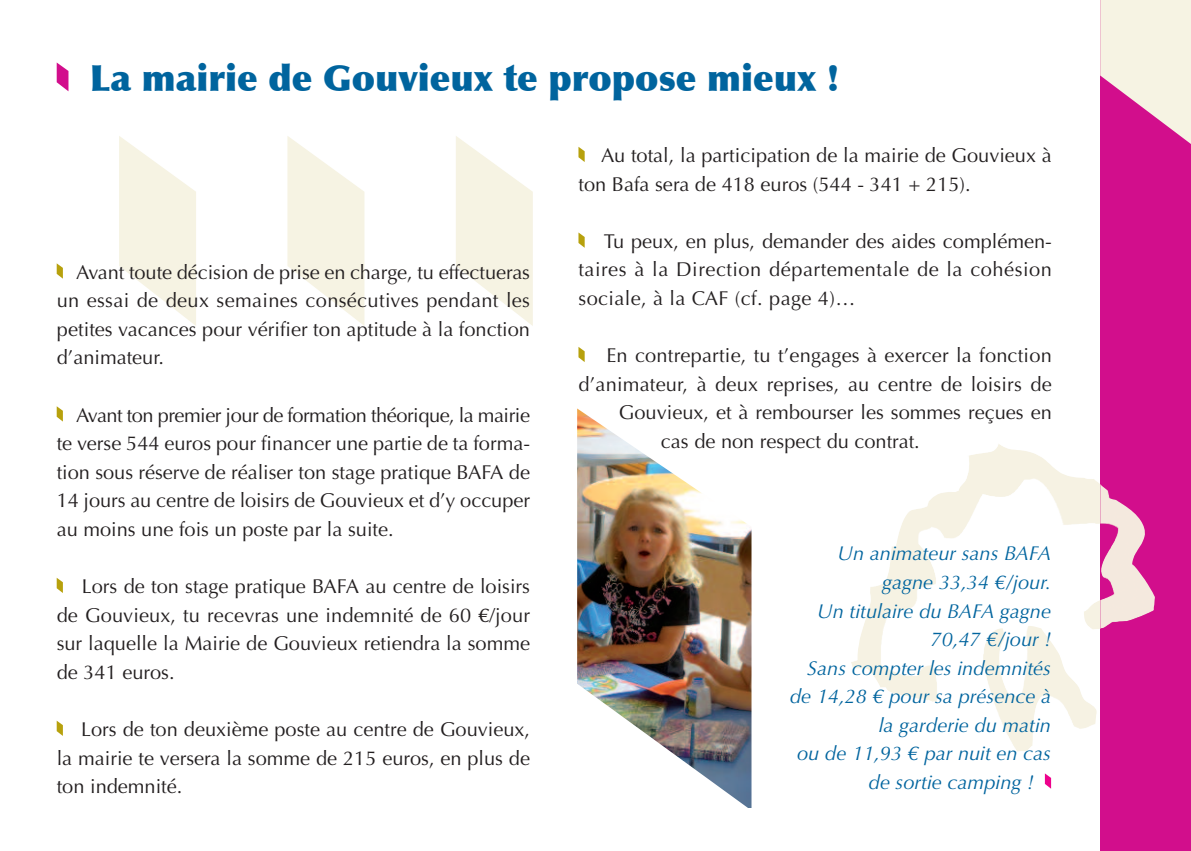
<style>
.page{position:relative;width:1191px;height:851px;background:#fff}
.page>*{position:absolute;margin:0;border:0;box-sizing:border-box;transform-origin:0 0}
.t1{font:900 36px "Optima";color:#00649e}
.t2{font:20px/28.6px "Optima";color:#231f20;text-align:justify}
.t3{font:italic 20px "Optima";color:#00649e}
</style>
<div class="page">
<svg style="left:119px;top:136px;width:77px;height:190px"></svg>
<svg style="left:287px;top:136px;width:77px;height:189px"></svg>
<svg style="left:456px;top:136px;width:77px;height:190px"></svg>
<svg style="left:57px;top:62px;width:11px;height:29px"></svg>
<svg style="left:57px;top:406px;width:6px;height:15px"></svg>
<svg style="left:57px;top:578px;width:6px;height:15px"></svg>
<svg style="left:57px;top:721px;width:6px;height:14px"></svg>
<svg style="left:57px;top:263px;width:6px;height:15px"></svg>
<div style="left:1100px;top:0;width:91px;height:850px;background:#d20e8c"></div>
<svg style="left:1100px;top:0;width:91px;height:144px"></svg>
<img style="left:994px;top:701px;width:102px;height:50px">
<img style="left:851px;top:444px;width:249px;height:257px">
<img style="left:1100px;top:484px;width:55px;height:144px">
<svg style="left:1045px;top:773px;width:6px;height:15px"></svg>
<svg style="left:578px;top:147px;width:6px;height:15px"></svg>
<svg style="left:578px;top:232px;width:6px;height:16px"></svg>
<svg style="left:578px;top:347px;width:6px;height:15px"></svg>
<img style="left:577px;top:408px;width:174px;height:399px">
<h1 class="t1" style="left:90px;top:57px;width:751px">La mairie de Gouvieux te propose mieux !</h1>
<p class="t2" style="left:57px;top:258px;width:475px;text-indent:20px">Avant toute décision de prise en charge, tu effectueras un essai de deux semaines consécutives pendant les petites vacances pour vérifier ton aptitude à la fonction d’animateur.</p>
<p class="t2" style="left:57px;top:400px;width:475px;text-indent:19px">Avant ton premier jour de formation théorique, la mairie te verse 544 euros pour financer une partie de ta forma&shy;tion sous réserve de réaliser ton stage pratique BAFA de 14 jours au centre de loisirs de Gouvieux et d’y occuper au moins une fois un poste par la suite.</p>
<p class="t2" style="left:57px;top:572px;width:475px;text-indent:25px">Lors de ton stage pratique BAFA au centre de loisirs de Gouvieux, tu recevras une indemnité de 60 €/jour sur laquelle la Mairie de Gouvieux retiendra la somme de 341 euros.</p>
<p class="t2" style="left:57px;top:715px;width:475px;text-indent:24px">Lors de ton deuxième poste au centre de Gouvieux, la mairie te versera la somme de 215 euros, en plus de ton indemnité.</p>
<p class="t2" style="left:578px;top:141px;width:475px;text-indent:23px">Au total, la participation de la mairie de Gouvieux à ton Bafa sera de 418 euros (544 - 341 + 215).</p>
<p class="t2" style="left:578px;top:227px;width:475px;text-indent:25px">Tu peux, en plus, demander des aides complémen&shy;taires à la Direction départementale de la cohésion sociale, à la CAF (cf. page 4)…</p>
<p class="t2" style="left:606px;top:341px;width:447px">En contrepartie, tu t’engages à exercer la fonction</p>
<p class="t2" style="left:578px;top:370px;width:475px">d’animateur, à deux reprises, au centre de loisirs de</p>
<p class="t2" style="left:619px;top:398px;width:434px">Gouvieux, et à rembourser les sommes reçues en</p>
<p class="t2" style="left:661px;top:427px;width:260px">cas de non respect du contrat.</p>
<p class="t3" style="left:837px;top:542px;width:215px">Un animateur sans BAFA</p>
<p class="t3" style="left:882px;top:570px;width:170px">gagne 33,34 €/jour.</p>
<p class="t3" style="left:817px;top:599px;width:235px">Un titulaire du BAFA gagne</p>
<p class="t3" style="left:930px;top:627px;width:122px">70,47 €/jour !</p>
<p class="t3" style="left:807px;top:656px;width:245px">Sans compter les indemnités</p>
<p class="t3" style="left:790px;top:684px;width:263px">de 14,28 € pour sa présence à</p>
<p class="t3" style="left:878px;top:713px;width:174px">la garderie du matin</p>
<p class="t3" style="left:797px;top:741px;width:255px">ou de 11,93 € par nuit en cas</p>
<p class="t3" style="left:868px;top:770px;width:167px">de sortie camping !</p>
</div>
